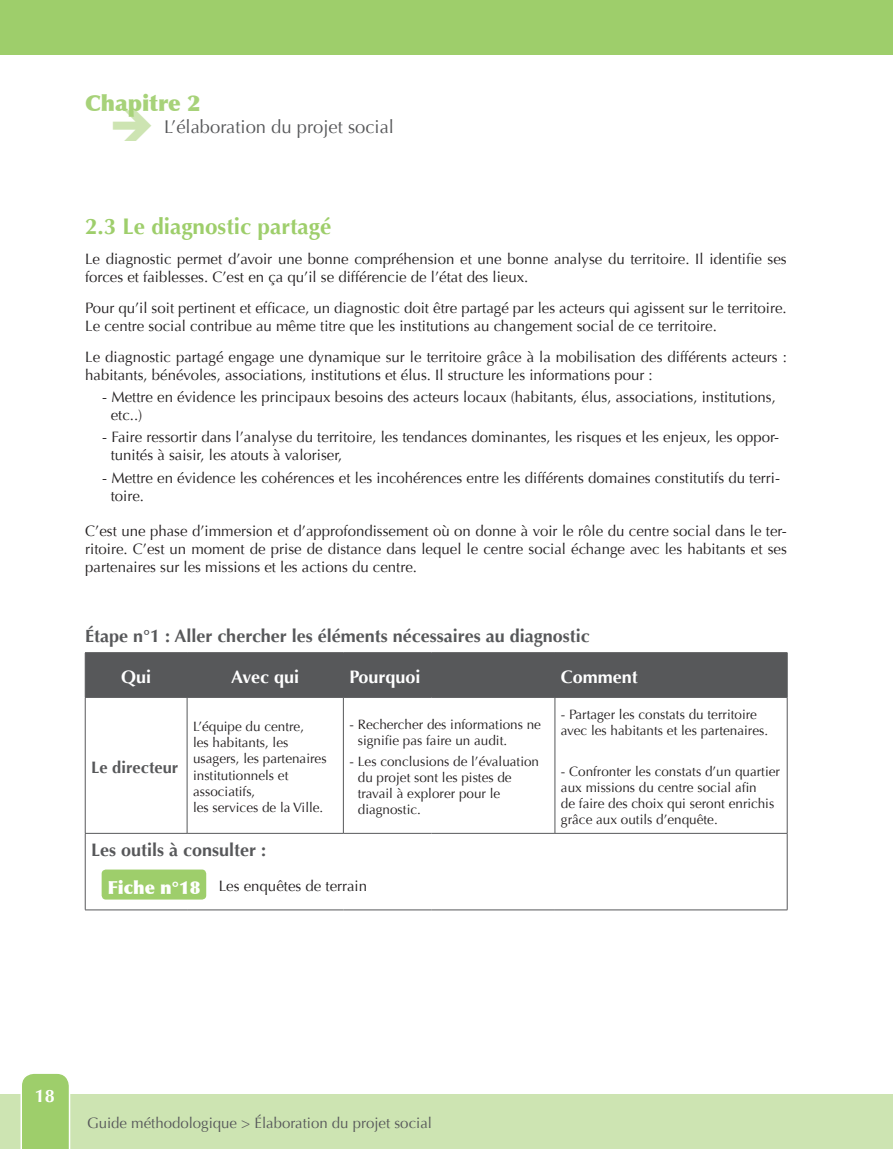
<style>
.page{position:relative;width:893px;height:1149px;background:#fff}
.page>*{position:absolute;margin:0;border:0;box-sizing:border-box;transform-origin:0 0}
.t1{font:700 22.5px "Optima";color:#9ece6b}
.t2{font:900 22.05px "Optima";color:#a7d279}
.t3{font:18.45px "Optima";color:#57585a}
.t4{font:700 18px "Optima";color:#57585a}
.t5{font:700 18px "Optima";color:#fff}
.t6{font:700 16.5px "Optima";color:#57585a}
.t7{font:15px/18px "Optima";color:#231f20}
.t8{font:15px "Optima";color:#57585a}
.t9{font:13.5px/16.2px "Optima";color:#231f20}
.s1{font-weight:900;font-size:18px;color:#fff}
</style>
<div class="page">
<div style="left:86px;top:653px;width:701px;height:44px;background:#57585a"></div>
<hr style="left:85px;top:652px;width:102px;height:1px;background:#57585a">
<hr style="left:85px;top:652px;width:1px;height:45px;background:#57585a">
<hr style="left:187px;top:652px;width:156px;height:1px;background:#57585a">
<hr style="left:187px;top:652px;width:1px;height:45px;background:#57585a">
<hr style="left:343px;top:652px;width:89px;height:1px;background:#57585a">
<hr style="left:343px;top:652px;width:1px;height:45px;background:#57585a">
<hr style="left:432px;top:652px;width:123px;height:1px;background:#57585a">
<hr style="left:555px;top:652px;width:232px;height:1px;background:#57585a">
<hr style="left:555px;top:652px;width:1px;height:45px;background:#57585a">
<hr style="left:787px;top:652px;width:1px;height:45px;background:#57585a">
<hr style="left:85px;top:697px;width:102px;height:1px;background:#57585a">
<hr style="left:85px;top:697px;width:1px;height:135px;background:#57585a">
<hr style="left:187px;top:697px;width:156px;height:1px;background:#57585a">
<hr style="left:187px;top:697px;width:1px;height:135px;background:#57585a">
<hr style="left:343px;top:697px;width:89px;height:1px;background:#57585a">
<hr style="left:343px;top:697px;width:1px;height:135px;background:#57585a">
<hr style="left:432px;top:697px;width:123px;height:1px;background:#57585a">
<hr style="left:555px;top:697px;width:232px;height:1px;background:#57585a">
<hr style="left:555px;top:697px;width:1px;height:135px;background:#57585a">
<hr style="left:787px;top:697px;width:1px;height:135px;background:#57585a">
<hr style="left:85px;top:832px;width:102px;height:1px;background:#57585a">
<hr style="left:85px;top:833px;width:1px;height:76px;background:#57585a">
<hr style="left:187px;top:832px;width:156px;height:1px;background:#57585a">
<hr style="left:343px;top:832px;width:89px;height:1px;background:#57585a">
<hr style="left:432px;top:832px;width:123px;height:1px;background:#57585a">
<hr style="left:555px;top:832px;width:232px;height:1px;background:#57585a">
<hr style="left:787px;top:833px;width:1px;height:76px;background:#57585a">
<hr style="left:85px;top:909px;width:102px;height:1px;background:#57585a">
<hr style="left:187px;top:909px;width:156px;height:1px;background:#57585a">
<hr style="left:343px;top:909px;width:89px;height:1px;background:#57585a">
<hr style="left:432px;top:909px;width:123px;height:1px;background:#57585a">
<hr style="left:555px;top:909px;width:232px;height:1px;background:#57585a">
<div style="left:102px;top:869px;width:104px;height:30px;background:#9ece6b;border-radius:4px"></div>
<div style="left:0;top:0;width:893px;height:54px;background:#9ece6b"></div>
<div style="left:0;top:1094px;width:893px;height:54px;background:#cde4b2"></div>
<svg style="left:21px;top:1073px;width:49px;height:75px;background:#a5d175"></svg>
<h2 class="t2" style="left:85px;top:89px;width:117px">Chapitre 2</h2>
<p class="t3" style="left:164px;top:116px;width:231px">L’élaboration du projet social</p>
<h1 class="t1" style="left:85px;top:213px;width:248px">2.3 Le diagnostic partagé</h1>
<p class="t7" style="left:85px;top:250px;width:703px">Le diagnostic permet d’avoir une bonne compréhension et une bonne analyse du territoire. Il identifie ses forces et faiblesses. C’est en ça qu’il se différencie de l’état des lieux.</p>
<p class="t7" style="left:85px;top:299px;width:703px">Pour qu’il soit pertinent et efficace, un diagnostic doit être partagé par les acteurs qui agissent sur le territoire.<br>Le centre social contribue au même titre que les institutions au changement social de ce territoire.</p>
<p class="t7" style="left:85px;top:348px;width:703px">Le diagnostic partagé engage une dynamique sur le territoire grâce à la mobilisation des différents acteurs : habitants, bénévoles, associations, institutions et élus. Il structure les informations pour :</p>
<p class="t7" style="left:111px;top:388px;width:667px;text-indent:-9px">- Mettre en évidence les principaux besoins des acteurs locaux (habitants, élus, associations, institutions, etc..)</p>
<p class="t7" style="left:111px;top:428px;width:670px;text-indent:-9px">- Faire ressortir dans l’analyse du territoire, les tendances dominantes, les risques et les enjeux, les oppor&shy;tunités à saisir, les atouts à valoriser,</p>
<p class="t7" style="left:111px;top:468px;width:671px;text-indent:-9px">- Mettre en évidence les cohérences et les incohérences entre les différents domaines constitutifs du terri&shy;toire.</p>
<p class="t7" style="left:85px;top:521px;width:703px;text-align:justify">C’est une phase d’immersion et d’approfondissement où on donne à voir le rôle du centre social dans le ter&shy;ritoire. C’est un moment de prise de distance dans lequel le centre social échange avec les habitants et ses partenaires sur les missions et les actions du centre.</p>
<p class="t4" style="left:85px;top:625px;width:506px">Étape n°1 : Aller chercher les éléments nécessaires au diagnostic</p>
<p class="t5" style="left:121px;top:666px;width:32px">Qui</p>
<p class="t5" style="left:231px;top:666px;width:69px">Avec qui</p>
<p class="t5" style="left:349px;top:666px;width:73px">Pourquoi</p>
<p class="t5" style="left:561px;top:666px;width:79px">Comment</p>
<p class="t6" style="left:91px;top:757px;width:89px">Le directeur</p>
<p class="t9" style="left:193px;top:718px;width:135px">L’équipe du centre,<br>les habitants, les usagers, les partenaires institutionnels et associatifs,<br>les services de la Ville.</p>
<p class="t9" style="left:358px;top:716px;width:185px;text-indent:-9px">- Rechercher des informations ne signifie pas faire un audit.</p>
<p class="t9" style="left:358px;top:752px;width:183px;text-indent:-9px">- Les conclusions de l’évaluation du projet sont les pistes de travail à explorer pour le diagnostic.</p>
<p class="t4" style="left:91px;top:839px;width:177px">Les outils à consulter :</p>
<p class="t7" style="left:107px;top:876px;width:261px"><span class="s1">Fiche n°18</span> Les enquêtes de terrain</p>
<p class="t9" style="left:561px;top:706px;width:209px">- Partager les constats du territoire avec les habitants et les partenaires.</p>
<p class="t9" style="left:561px;top:763px;width:221px">- Confronter les constats d’un quartier aux missions du centre social afin<br>de faire des choix qui seront enrichis grâce aux outils d’enquête.</p>
<p class="t5" style="left:35px;top:1085px;width:22px">18</p>
<p class="t8" style="left:87px;top:1113px;width:346px">Guide méthodologique &gt; Élaboration du projet social</p>
</div>
